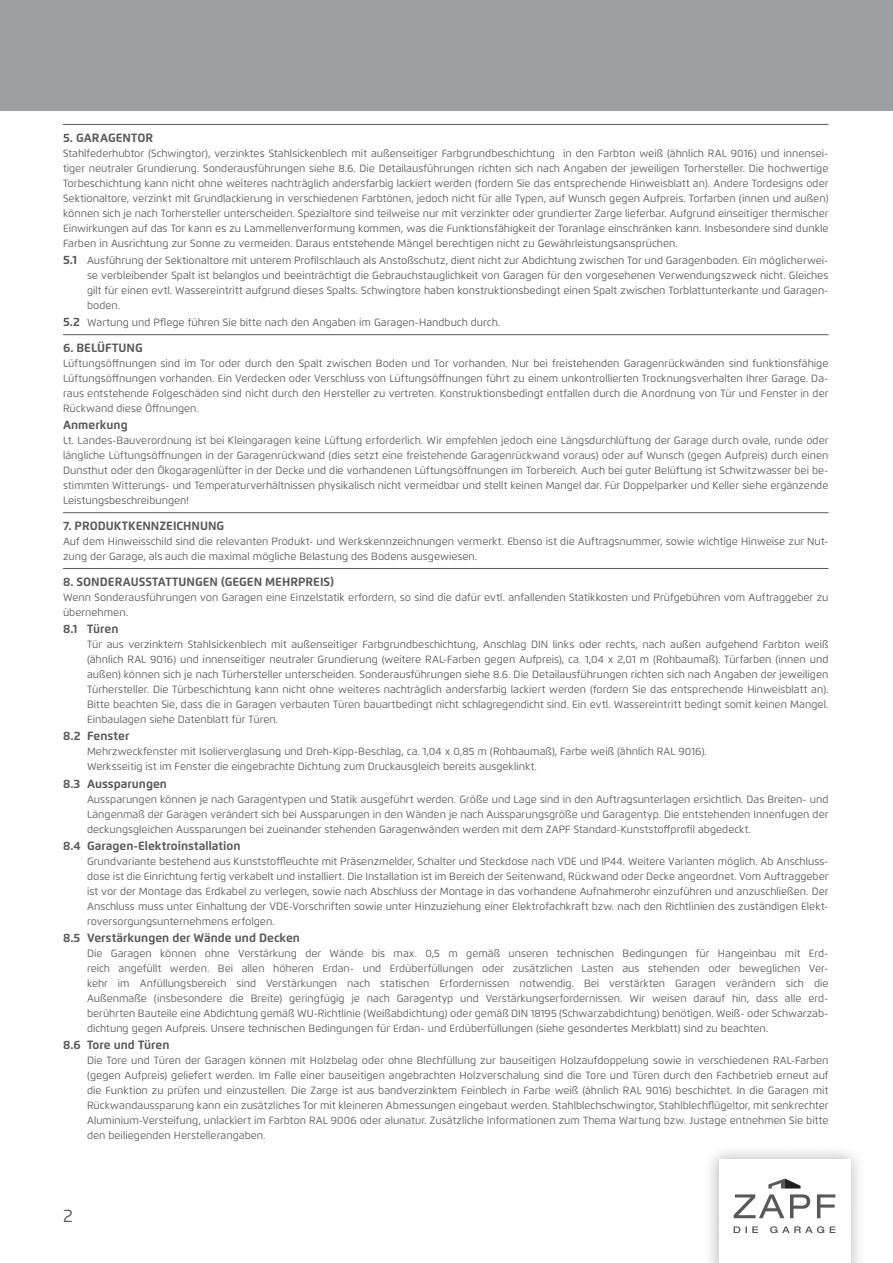
<style>
.page{position:relative;width:893px;height:1263px;background:#fff}
.page>*{position:absolute;margin:0;border:0;box-sizing:border-box;transform-origin:0 0}
.t1{font:18px "Flexo";color:#57585a}
.t2{font:700 12px "Flexo";color:#57585a}
.Text_eingerückt{font:10.5px/15px "Flexo";color:#57585a;text-align:justify}
.Text{font:10.5px/15px "Flexo";color:#57585a;text-align:justify}
.s1{font-weight:700;font-size:12px}
</style>
<div class="page">
<div style="left:0;top:0;width:893px;height:111px;background:#9d9fa2"></div>
<hr style="left:63px;top:124px;width:765px;height:1px;background:#57585a">
<hr style="left:63px;top:334px;width:765px;height:1px;background:#57585a">
<hr style="left:63px;top:512px;width:765px;height:1px;background:#57585a">
<hr style="left:63px;top:568px;width:765px;height:1px;background:#57585a">
<div style="left:703px;top:1143px;width:163px;height:120px;background:#231f20;opacity:.35"></div>
<div style="left:719px;top:1159px;width:131px;height:104px;background:#fff"></div>
<svg style="left:734px;top:1194px;width:101px;height:24px"></svg>
<svg style="left:768px;top:1178px;width:32px;height:10px"></svg>
<svg style="left:734px;top:1226px;width:101px;height:7px"></svg>
<p class="t2" style="left:63px;top:130px;width:92px">5. GARAGENTOR</p>
<p class="Text" style="left:63px;top:146px;width:767px">Stahlfederhubtor (Schwingtor), verzinktes Stahlsickenblech mit außenseitiger Farbgrundbeschichtung in den Farbton weiß (ähnlich RAL 9016) und innensei&shy;tiger neutraler Grundierung. Sonderausführungen siehe 8.6. Die Detailausführungen richten sich nach Angaben der jeweiligen Torhersteller. Die hochwertige Torbeschichtung kann nicht ohne weiteres nachträglich andersfarbig lackiert werden (fordern Sie das entsprechende Hinweisblatt an). Andere Tordesigns oder Sektionaltore, verzinkt mit Grundlackierung in verschiedenen Farbtönen, jedoch nicht für alle Typen, auf Wunsch gegen Aufpreis. Torfarben (innen und außen) können sich je nach Torhersteller unterscheiden. Spezialtore sind teilweise nur mit verzinkter oder grundierter Zarge lieferbar. Aufgrund einseitiger thermischer Einwirkungen auf das Tor kann es zu Lammellenverformung kommen, was die Funktionsfähigkeit der Toranlage einschränken kann. Insbesondere sind dunkle Farben in Ausrichtung zur Sonne zu vermeiden. Daraus entstehende Mängel berechtigen nicht zu Gewährleistungsansprüchen.</p>
<p class="Text" style="left:87px;top:253px;width:743px;text-indent:-24px"><span class="s1">5.1</span> Ausführung der Sektionaltore mit unterem Profilschlauch als Anstoßschutz, dient nicht zur Abdichtung zwischen Tor und Garagenboden. Ein möglicherwei&shy;se verbleibender Spalt ist belanglos und beeinträchtigt die Gebrauchstauglichkeit von Garagen für den vorgesehenen Verwendungszweck nicht. Gleiches gilt für einen evtl. Wassereintritt aufgrund dieses Spalts. Schwingtore haben konstruktionsbedingt einen Spalt zwischen Torblattunterkante und Garagen&shy;boden.</p>
<p class="Text" style="left:63px;top:315px;width:439px"><span class="s1">5.2</span> Wartung und Pflege führen Sie bitte nach den Angaben im Garagen-Handbuch durch.</p>
<p class="t2" style="left:63px;top:340px;width:81px">6. BELÜFTUNG</p>
<p class="Text" style="left:63px;top:356px;width:767px">Lüftungsöffnungen sind im Tor oder durch den Spalt zwischen Boden und Tor vorhanden. Nur bei freistehenden Garagenrückwänden sind funktionsfähige Lüftungsöffnungen vorhanden. Ein Verdecken oder Verschluss von Lüftungsöffnungen führt zu einem unkontrollierten Trocknungsverhalten Ihrer Garage. Da&shy;raus entstehende Folgeschäden sind nicht durch den Hersteller zu vertreten. Konstruktionsbedingt entfallen durch die Anordnung von Tür und Fenster in der Rückwand diese Öffnungen.</p>
<p class="t2" style="left:63px;top:418px;width:66px">Anmerkung</p>
<p class="Text" style="left:63px;top:433px;width:767px">Lt. Landes-Bauverordnung ist bei Kleingaragen keine Lüftung erforderlich. Wir empfehlen jedoch eine Längsdurchlüftung der Garage durch ovale, runde oder längliche Lüftungsöffnungen in der Garagenrückwand (dies setzt eine freistehende Garagenrückwand voraus) oder auf Wunsch (gegen Aufpreis) durch einen Dunsthut oder den Ökogaragenlüfter in der Decke und die vorhandenen Lüftungsöffnungen im Torbereich. Auch bei guter Belüftung ist Schwitzwasser bei be&shy;stimmten Witterungs- und Temperaturverhältnissen physikalisch nicht vermeidbar und stellt keinen Mangel dar. Für Doppelparker und Keller siehe ergänzende Leistungsbeschreibungen!</p>
<p class="t2" style="left:63px;top:518px;width:163px">7. PRODUKTKENNZEICHNUNG</p>
<p class="Text" style="left:63px;top:534px;width:767px">Auf dem Hinweisschild sind die relevanten Produkt- und Werkskennzeichnungen vermerkt. Ebenso ist die Auftragsnummer, sowie wichtige Hinweise zur Nut&shy;zung der Garage, als auch die maximal mögliche Belastung des Bodens ausgewiesen.</p>
<p class="t2" style="left:63px;top:574px;width:272px">8. SONDERAUSSTATTUNGEN (GEGEN MEHRPREIS)</p>
<p class="Text" style="left:63px;top:590px;width:767px">Wenn Sonderausführungen von Garagen eine Einzelstatik erfordern, so sind die dafür evtl. anfallenden Statikkosten und Prüfgebühren vom Auftraggeber zu übernehmen.</p>
<p class="t2" style="left:63px;top:621px;width:57px">8.1 Türen</p>
<p class="Text_eingerückt" style="left:87px;top:637px;width:743px">Tür aus verzinktem Stahlsickenblech mit außenseitiger Farbgrundbeschichtung, Anschlag DIN links oder rechts, nach außen aufgehend Farbton weiß (ähnlich RAL 9016) und innenseitiger neutraler Grundierung (weitere RAL-Farben gegen Aufpreis), ca. 1,04 x 2,01 m (Rohbaumaß). Türfarben (innen und außen) können sich je nach Türhersteller unterscheiden. Sonderausführungen siehe 8.6. Die Detailausführungen richten sich nach Angaben der jeweiligen Türhersteller. Die Türbeschichtung kann nicht ohne weiteres nachträglich andersfarbig lackiert werden (fordern Sie das entsprechende Hinweisblatt an).<br>Bitte beachten Sie, dass die in Garagen verbauten Türen bauartbedingt nicht schlagregendicht sind. Ein evtl. Wassereintritt bedingt somit keinen Mangel.<br>Einbaulagen siehe Datenblatt für Türen.</p>
<p class="t2" style="left:63px;top:729px;width:68px">8.2 Fenster</p>
<p class="Text_eingerückt" style="left:87px;top:744px;width:621px">Mehrzweckfenster mit Isolierverglasung und Dreh-Kipp-Beschlag, ca. 1,04 x 0,85 m (Rohbaumaß), Farbe weiß (ähnlich RAL 9016).</p>
<p class="Text_eingerückt" style="left:87px;top:759px;width:451px">Werksseitig ist im Fenster die eingebrachte Dichtung zum Druckausgleich bereits ausgeklinkt.</p>
<p class="t2" style="left:63px;top:776px;width:105px">8.3 Aussparungen</p>
<p class="Text_eingerückt" style="left:87px;top:791px;width:743px">Aussparungen können je nach Garagentypen und Statik ausgeführt werden. Größe und Lage sind in den Auftragsunterlagen ersichtlich. Das Breiten- und Längenmaß der Garagen verändert sich bei Aussparungen in den Wänden je nach Aussparungsgröße und Garagentyp. Die entstehenden Innenfugen der deckungsgleichen Aussparungen bei zueinander stehenden Garagenwänden werden mit dem ZAPF Standard-Kunststoffprofil abgedeckt.</p>
<p class="t2" style="left:63px;top:838px;width:179px">8.4 Garagen-Elektroinstallation</p>
<p class="Text_eingerückt" style="left:87px;top:854px;width:743px">Grundvariante bestehend aus Kunststoffleuchte mit Präsenzmelder, Schalter und Steckdose nach VDE und IP44. Weitere Varianten möglich. Ab Anschluss&shy;dose ist die Einrichtung fertig verkabelt und installiert. Die Installation ist im Bereich der Seitenwand, Rückwand oder Decke angeordnet. Vom Auftraggeber ist vor der Montage das Erdkabel zu verlegen, sowie nach Abschluss der Montage in das vorhandene Aufnahmerohr einzuführen und anzuschließen. Der Anschluss muss unter Einhaltung der VDE-Vorschriften sowie unter Hinzuziehung einer Elektrofachkraft bzw. nach den Richtlinien des zuständigen Elekt&shy;roversorgungsunternehmens erfolgen.</p>
<p class="t2" style="left:63px;top:930px;width:238px">8.5 Verstärkungen der Wände und Decken</p>
<p class="Text_eingerückt" style="left:87px;top:946px;width:743px">Die Garagen können ohne Verstärkung der Wände bis max. 0,5 m gemäß unseren technischen Bedingungen für Hangeinbau mit Erd&shy;reich angefüllt werden. Bei allen höheren Erdan- und Erdüberfüllungen oder zusätzlichen Lasten aus stehenden oder beweglichen Ver&shy;kehr im Anfüllungsbereich sind Verstärkungen nach statischen Erfordernissen notwendig. Bei verstärkten Garagen verändern sich die Außenmaße (insbesondere die Breite) geringfügig je nach Garagentyp und Verstärkungserfordernissen. Wir weisen darauf hin, dass alle erd&shy;berührten Bauteile eine Abdichtung gemäß WU-Richtlinie (Weißabdichtung) oder gemäß DIN 18195 (Schwarzabdichtung) benötigen. Weiß- oder Schwarzab&shy;dichtung gegen Aufpreis. Unsere technischen Bedingungen für Erdan- und Erdüberfüllungen (siehe gesondertes Merkblatt) sind zu beachten.</p>
<p class="t2" style="left:63px;top:1038px;width:108px">8.6 Tore und Türen</p>
<p class="Text_eingerückt" style="left:87px;top:1053px;width:743px">Die Tore und Türen der Garagen können mit Holzbelag oder ohne Blechfüllung zur bauseitigen Holzaufdoppelung sowie in verschiedenen RAL-Farben (gegen Aufpreis) geliefert werden. Im Falle einer bauseitigen angebrachten Holzverschalung sind die Tore und Türen durch den Fachbetrieb erneut auf die Funktion zu prüfen und einzustellen. Die Zarge ist aus bandverzinktem Feinblech in Farbe weiß (ähnlich RAL 9016) beschichtet. In die Garagen mit Rückwandaussparung kann ein zusätzliches Tor mit kleineren Abmessungen eingebaut werden. Stahlblechschwingtor, Stahlblechflügeltor, mit senkrechter Aluminium-Versteifung, unlackiert im Farbton RAL 9006 oder alunatur. Zusätzliche Informationen zum Thema Wartung bzw. Justage entnehmen Sie bitte den beiliegenden Herstellerangaben.</p>
<p class="t1" style="left:63px;top:1205px;width:11px">2</p>
</div>
